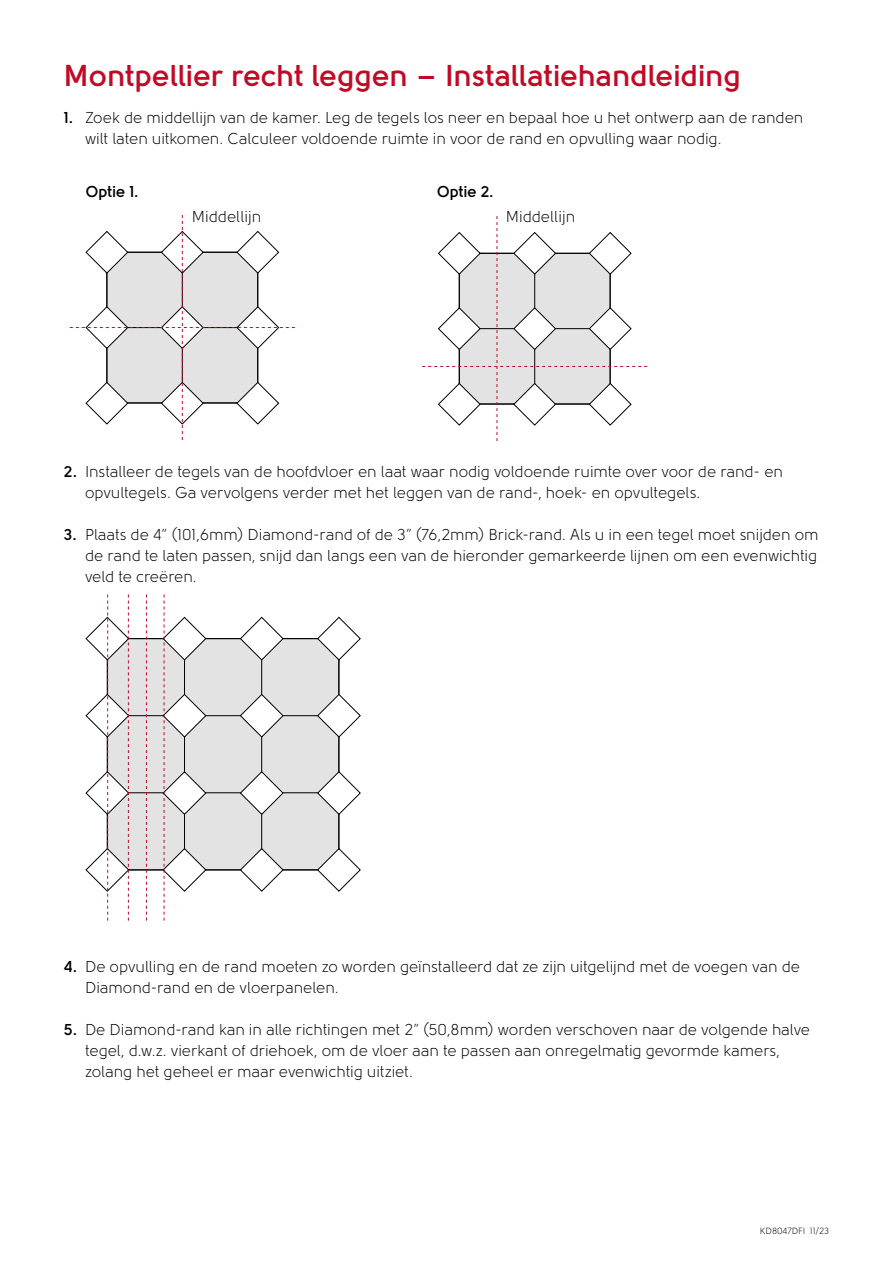
<style>
.page{position:relative;width:893px;height:1263px;background:#fff}
.page>*{position:absolute;margin:0;border:0;box-sizing:border-box;transform-origin:0 0}
.Main{font:700 30px "Solomon";letter-spacing:.005em;color:#c00a26}
.Paragraph_heading{font:15.75px/21px "Solomon";letter-spacing:-.005em;color:#000}
.Paragraph_heading-2{font:700 15.75px "Solomon";color:#000}
.t1{font:9px "Solomon";color:#000}
.s1{font-weight:700}
</style>
<div class="page">
<svg style="left:70px;top:215px;width:225px;height:225px"></svg>
<svg style="left:422px;top:216px;width:225px;height:225px"></svg>
<div style="left:107px;top:638px;width:232px;height:232px;background:#e3e3e3;border:1px solid #000"></div>
<hr style="left:108px;top:638px;width:232px;height:1px;background:#000">
<hr style="left:107px;top:715px;width:232px;height:1px;background:#000">
<hr style="left:108px;top:792px;width:232px;height:1px;background:#000">
<hr style="left:107px;top:870px;width:232px;height:1px;background:#000">
<hr style="left:339px;top:639px;width:1px;height:232px;background:#000">
<hr style="left:261px;top:638px;width:1px;height:232px;background:#000">
<svg style="left:240px;top:617px;width:43px;height:43px"></svg>
<svg style="left:240px;top:694px;width:43px;height:43px"></svg>
<svg style="left:240px;top:771px;width:43px;height:44px"></svg>
<svg style="left:240px;top:848px;width:43px;height:44px"></svg>
<svg style="left:317px;top:617px;width:44px;height:43px"></svg>
<svg style="left:317px;top:694px;width:44px;height:43px"></svg>
<svg style="left:317px;top:771px;width:44px;height:44px"></svg>
<svg style="left:317px;top:848px;width:44px;height:44px"></svg>
<svg style="left:146px;top:595px;width:1px;height:326px"></svg>
<svg style="left:163px;top:595px;width:43px;height:326px"></svg>
<svg style="left:86px;top:595px;width:43px;height:326px"></svg>
<p class="Main" style="left:64px;top:58px;width:679px">Montpellier recht leggen – Installatiehandleiding</p>
<p class="Paragraph_heading" style="left:85px;top:107px;width:720px;text-indent:-21px"><span class="s1">1.</span> Zoek de middellijn van de kamer. Leg de tegels los neer en bepaal hoe u het ontwerp aan de randen wilt laten uitkomen. Calculeer voldoende ruimte in voor de rand en opvulling waar nodig.</p>
<p class="Paragraph_heading-2" style="left:86px;top:182px;width:54px">Optie 1.</p>
<p class="Paragraph_heading-2" style="left:437px;top:182px;width:58px">Optie 2.</p>
<p class="Paragraph_heading" style="left:192px;top:206px;width:71px">Middellijn</p>
<p class="Paragraph_heading" style="left:506px;top:206px;width:71px">Middellijn</p>
<p class="Paragraph_heading" style="left:85px;top:461px;width:700px;text-indent:-21px"><span class="s1">2.</span> Installeer de tegels van de hoofdvloer en laat waar nodig voldoende ruimte over voor de rand- en opvultegels. Ga vervolgens verder met het leggen van de rand-, hoek- en opvultegels.</p>
<p class="Paragraph_heading" style="left:85px;top:524px;width:735px;text-align:justify;text-indent:-21px"><span class="s1">3.</span> Plaats de 4” (101,6mm) Diamond-rand of de 3” (76,2mm) Brick-rand. Als u in een tegel moet snijden om de rand te laten passen, snijd dan langs een van de hieronder gemarkeerde lijnen om een evenwichtig veld te creëren.</p>
<p class="Paragraph_heading" style="left:85px;top:957px;width:716px;text-indent:-21px"><span class="s1">4.</span> De opvulling en de rand moeten zo worden geïnstalleerd dat ze zijn uitgelijnd met de voegen van de<br>Diamond-rand en de vloerpanelen.</p>
<p class="Paragraph_heading" style="left:85px;top:1020px;width:727px;text-indent:-21px"><span class="s1">5.</span> De Diamond-rand kan in alle richtingen met 2” (50,8mm) worden verschoven naar de volgende halve tegel, d.w.z. vierkant of driehoek, om de vloer aan te passen aan onregelmatig gevormde kamers, zolang het geheel er maar evenwichtig uitziet.</p>
<p class="t1" style="left:760px;top:1226px;width:71px">KD8047DFI 11/23</p>
</div>
